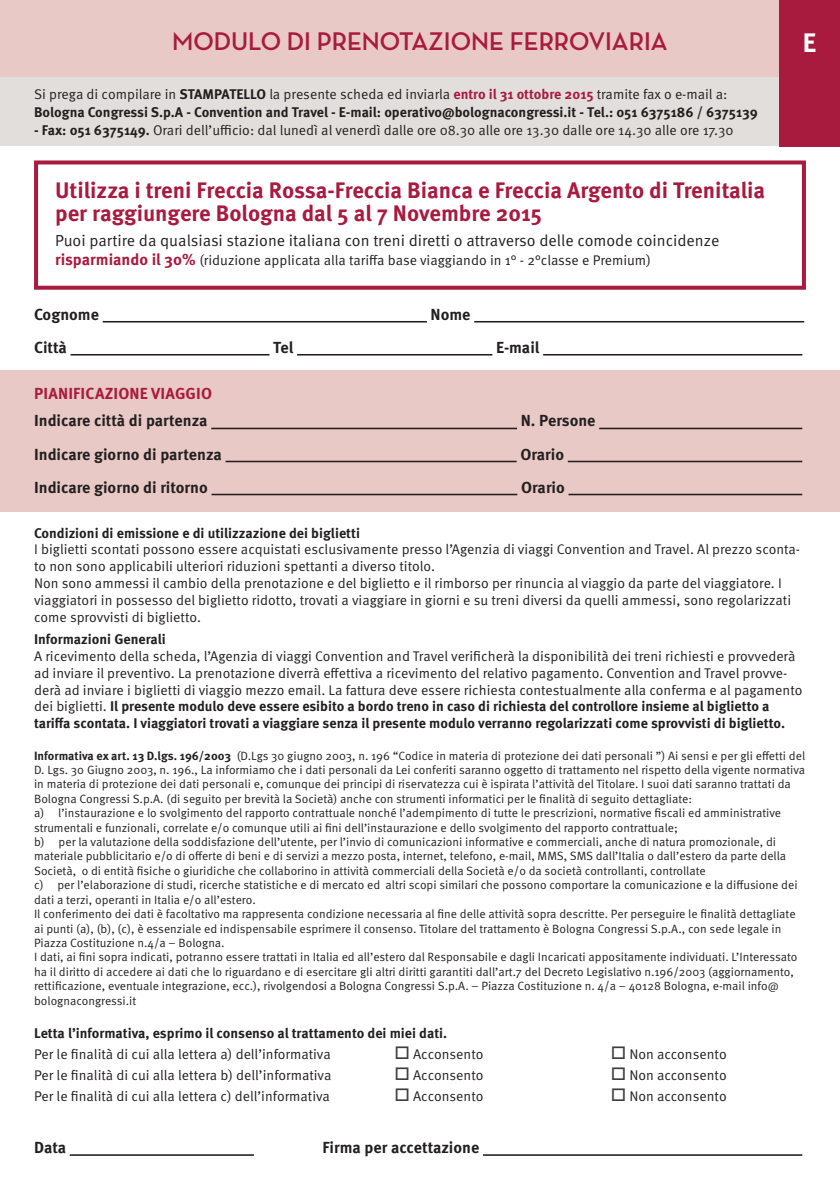
<style>
.page{position:relative;width:840px;height:1191px;background:#fff}
.page>*{position:absolute;margin:0;border:0;box-sizing:border-box;transform-origin:0 0}
.t1{font:700 27px "Meta";color:#fff}
.t2{font:700 26px "Neutra Disp";color:#a91a3f}
.t3{font:700 22.4px/22.4px "Meta OT";letter-spacing:-.005em;color:#a91a3f}
.t4{font:700 16px "Meta OT";color:#231f20}
.t5{font:16px "Meta OT Norm";color:#231f20}
.t6{font:700 16px "Meta OT";letter-spacing:.01em;color:#a91a3f}
.t7{font:14px/16.8px "Meta OT Norm";color:#231f20}
.t8{font:700 14px/16.8px "Meta OT";color:#231f20}
.t9{font:12px/14.4px "Meta OT Norm";color:#231f20}
.s1{font-family:"Meta OT";font-weight:700}
.s2{font-family:"Meta OT";font-weight:700;color:#a91a3f}
.s3{font-family:"Meta OT";font-weight:700;font-size:16px;color:#a91a3f}
.s4{font-family:"Meta OT Norm";font-weight:400}
.s5{color:#3e3e3f}
</style>
<div class="page">
<div style="left:0;top:370px;width:839px;height:142px;background:#e8c9c5"></div>
<div style="left:0;top:0;width:839px;height:80px;background:#e8c9c5"></div>
<div style="left:0;top:77px;width:839px;height:69px;background:#e1dedb"></div>
<div style="left:778px;top:0;width:61px;height:146px;background:#a91a3f"></div>
<div style="left:34px;top:160px;width:771px;height:130px;border:4px solid #a91a3f"></div>
<hr style="left:103px;top:321px;width:323px;height:1px;background:#231f20">
<hr style="left:474px;top:321px;width:329px;height:1px;background:#231f20">
<hr style="left:70px;top:354px;width:199px;height:1px;background:#231f20">
<hr style="left:297px;top:354px;width:195px;height:1px;background:#231f20">
<hr style="left:543px;top:354px;width:258px;height:1px;background:#231f20">
<hr style="left:211px;top:428px;width:305px;height:1px;background:#231f20">
<hr style="left:599px;top:428px;width:202px;height:1px;background:#231f20">
<hr style="left:225px;top:461px;width:291px;height:1px;background:#231f20">
<hr style="left:567px;top:461px;width:234px;height:1px;background:#231f20">
<hr style="left:211px;top:494px;width:306px;height:1px;background:#231f20">
<hr style="left:568px;top:494px;width:233px;height:1px;background:#231f20">
<hr style="left:70px;top:1154px;width:184px;height:1px;background:#231f20">
<hr style="left:482px;top:1154px;width:319px;height:1px;background:#231f20">
<h2 class="t2" style="left:172px;top:27px;width:496px">MODULO DI PRENOTAZIONE FERROVIARIA</h2>
<p class="t7" style="left:34px;top:86px;width:694px">Si prega di compilare in <span class="s1">STAMPATELLO</span> la presente scheda ed inviarla <span class="s2">entro il 31 ottobre 2015</span> tramite fax o e-mail a:</p>
<p class="t8" style="left:34px;top:104px;width:725px">Bologna Congressi S.p.A - Convention and Travel - E-mail: operativo@bolognacongressi.it - Tel.: 051 6375186 / 6375139</p>
<p class="t7" style="left:34px;top:122px;width:700px"><span class="s1">- Fax: 051 6375149.</span> Orari dell’ufficio: dal lunedì al venerdì dalle ore 08.30 alle ore 13.30 dalle ore 14.30 alle ore 17.30</p>
<h1 class="t1" style="left:802px;top:27px;width:15px">E</h1>
<h3 class="t3" style="left:55px;top:180px;width:711px">Utilizza i treni Freccia Rossa-Freccia Bianca e Freccia Argento di Trenitalia per raggiungere Bologna dal 5 al 7 Novembre 2015</h3>
<h3 class="t5" style="left:55px;top:230px;width:665px">Puoi partire da qualsiasi stazione italiana con treni diretti o attraverso delle comode coincidenze</h3>
<p class="t7" style="left:55px;top:252px;width:597px"><span class="s3">risparmiando il 30%</span> (riduzione applicata alla tariffa base viaggiando in 1° - 2°classe e Premium)</p>
<h3 class="t4" style="left:34px;top:304px;width:66px">Cognome</h3>
<h3 class="t4" style="left:430px;top:304px;width:41px">Nome</h3>
<h3 class="t4" style="left:34px;top:337px;width:34px">Città</h3>
<h3 class="t4" style="left:273px;top:337px;width:22px">Tel</h3>
<h3 class="t4" style="left:496px;top:337px;width:45px">E-mail</h3>
<h3 class="t6" style="left:34px;top:383px;width:179px">PIANIFICAZIONE VIAGGIO</h3>
<h3 class="t4" style="left:34px;top:411px;width:175px">Indicare città di partenza</h3>
<h3 class="t4" style="left:520px;top:411px;width:76px">N. Persone</h3>
<h3 class="t4" style="left:34px;top:444px;width:189px">Indicare giorno di partenza</h3>
<h3 class="t4" style="left:520px;top:444px;width:45px">Orario</h3>
<h3 class="t4" style="left:34px;top:477px;width:175px">Indicare giorno di ritorno</h3>
<h3 class="t4" style="left:520px;top:477px;width:45px">Orario</h3>
<p class="t8" style="left:34px;top:524px;width:327px">Condizioni di emissione e di utilizzazione dei biglietti</p>
<p class="t7" style="left:34px;top:541px;width:767px">I biglietti scontati possono essere acquistati esclusivamente presso l’Agenzia di viaggi Convention and Travel. Al prezzo sconta&shy;to non sono applicabili ulteriori riduzioni spettanti a diverso titolo.<br>Non sono ammessi il cambio della prenotazione e del biglietto e il rimborso per rinuncia al viaggio da parte del viaggiatore. I viaggiatori in possesso del biglietto ridotto, trovati a viaggiare in giorni e su treni diversi da quelli ammessi, sono regolarizzati come sprovvisti di biglietto.</p>
<p class="t8" style="left:34px;top:631px;width:133px">Informazioni Generali</p>
<p class="t7" style="left:34px;top:648px;width:769px">A ricevimento della scheda, l’Agenzia di viaggi Convention and Travel verificherà la disponibilità dei treni richiesti e provvederà ad inviare il preventivo. La prenotazione diverrà effettiva a ricevimento del relativo pagamento. Convention and Travel provve&shy;derà ad inviare i biglietti di viaggio mezzo email. La fattura deve essere richiesta contestualmente alla conferma e al pagamento</p>
<p class="t8" style="left:34px;top:698px;width:752px"><span class="s4">dei biglietti.</span> Il presente modulo deve essere esibito a bordo treno in caso di richiesta del controllore insieme al biglietto a tariffa scontata. I viaggiatori trovati a viaggiare senza il presente modulo verranno regolarizzati come sprovvisti di biglietto.</p>
<p class="t9" style="left:34px;top:748px;width:772px"><span class="s1">Informativa ex art. 13 D.lgs. 196/2003</span> (D.Lgs 30 giugno 2003, n. 196 “Codice in materia di protezione dei dati personali ”) Ai sensi e per gli effetti del D. Lgs. 30 Giugno 2003, n. 196., La informiamo che i dati personali da Lei conferiti saranno oggetto di trattamento nel rispetto della vigente normativa in materia di protezione dei dati personali e, comunque dei principi di riservatezza cui è ispirata l’attività del Titolare. I suoi dati saranno trattati da Bologna Congressi S.p.A. (di seguito per brevità la Società) anche con strumenti informatici per le finalità di seguito dettagliate:<br>a) l’instaurazione e lo svolgimento del rapporto contrattuale nonché l’adempimento di tutte le prescrizioni, normative fiscali ed amministrative strumentali e funzionali, correlate e/o comunque utili ai fini dell’instaurazione e dello svolgimento del rapporto contrattuale;<br>b) per la valutazione della soddisfazione dell’utente, per l’invio di comunicazioni informative e commerciali, anche di natura promozionale, di materiale pubblicitario e/o di offerte di beni e di servizi a mezzo posta, internet, telefono, e-mail, MMS, SMS dall’Italia o dall’estero da parte della Società, o di entità fisiche o giuridiche che collaborino in attività commerciali della Società e/o da società controllanti, controllate<br>c) per l’elaborazione di studi, ricerche statistiche e di mercato ed altri scopi similari che possono comportare la comunicazione e la diffusione dei dati a terzi, operanti in Italia e/o all’estero.<br>Il conferimento dei dati è facoltativo ma rappresenta condizione necessaria al fine delle attività sopra descritte. Per perseguire le finalità dettagliate ai punti (a), (b), (c), è essenziale ed indispensabile esprimere il consenso. Titolare del trattamento è Bologna Congressi S.p.A., con sede legale in Piazza Costituzione n.4/a – Bologna.<br>I dati, ai fini sopra indicati, potranno essere trattati in Italia ed all’estero dal Responsabile e dagli Incaricati appositamente individuati. L’Interessato ha il diritto di accedere ai dati che lo riguardano e di esercitare gli altri diritti garantiti dall’art.7 del Decreto Legislativo n.196/2003 (aggiornamento, rettificazione, eventuale integrazione, ecc.), rivolgendosi a Bologna Congressi S.p.A. – Piazza Costituzione n. 4/a – 40128 Bologna, e-mail info@ bolognacongressi.it</p>
<p class="t8" style="left:34px;top:1025px;width:414px">Letta l’informativa, esprimo il consenso al trattamento dei miei dati.</p>
<p class="t7" style="left:34px;top:1046px;width:298px">Per le finalità di cui alla lettera a) dell’informativa</p>
<p class="t7" style="left:394px;top:1046px;width:90px"><span class="s5">□</span> Acconsento</p>
<p class="t7" style="left:610px;top:1046px;width:117px"><span class="s5">□</span> Non acconsento</p>
<p class="t7" style="left:34px;top:1067px;width:299px">Per le finalità di cui alla lettera b) dell’informativa</p>
<p class="t7" style="left:394px;top:1067px;width:90px"><span class="s5">□</span> Acconsento</p>
<p class="t7" style="left:610px;top:1067px;width:117px"><span class="s5">□</span> Non acconsento</p>
<p class="t7" style="left:34px;top:1088px;width:297px">Per le finalità di cui alla lettera c) dell’informativa</p>
<p class="t7" style="left:394px;top:1088px;width:90px"><span class="s5">□</span> Acconsento</p>
<p class="t7" style="left:610px;top:1088px;width:117px"><span class="s5">□</span> Non acconsento</p>
<h3 class="t4" style="left:34px;top:1137px;width:34px">Data</h3>
<h3 class="t4" style="left:322px;top:1137px;width:158px">Firma per accettazione</h3>
</div>
